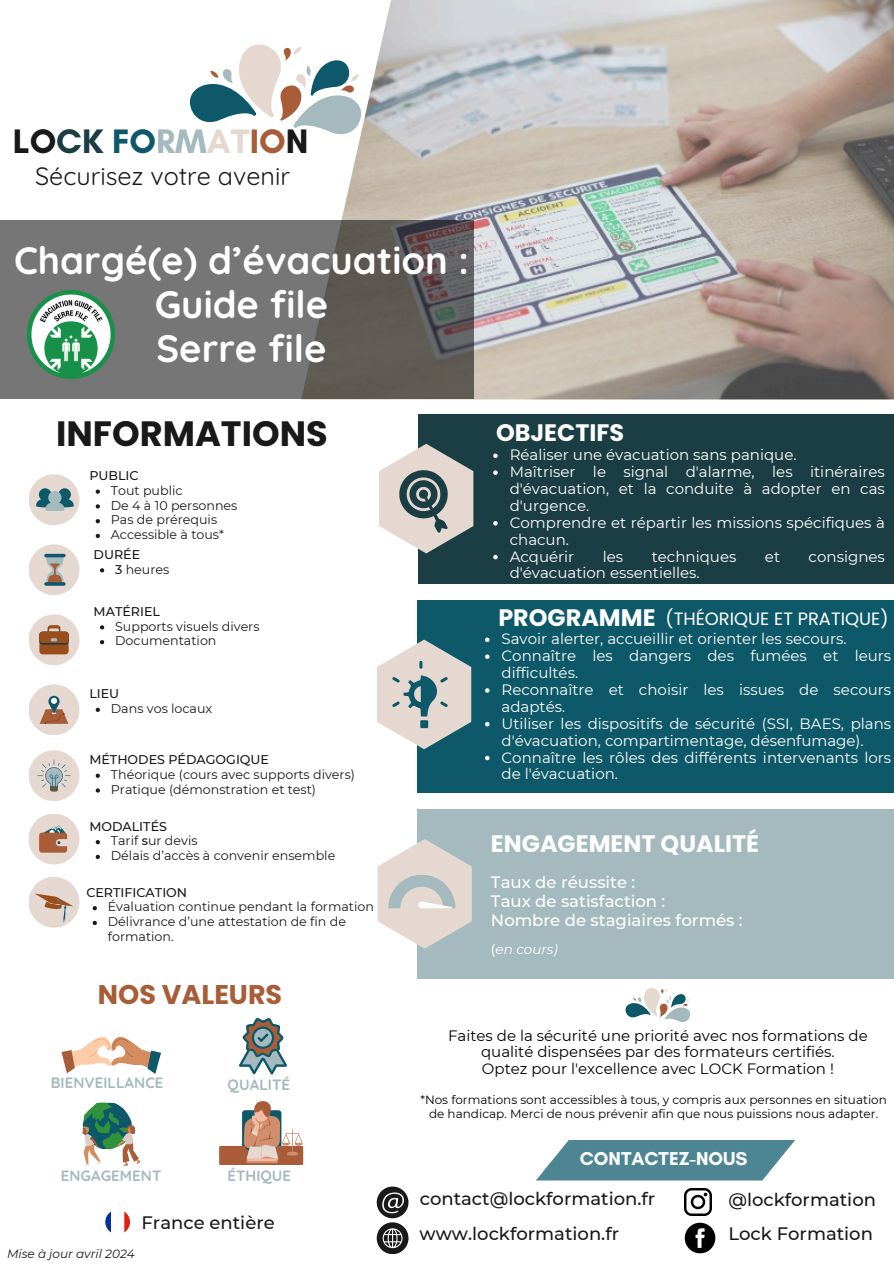
<style>
.page{position:relative;width:894px;height:1264px;background:#fff}
.page>*{position:absolute;margin:0;border:0;box-sizing:border-box;transform-origin:0 0}
.t1{font:700 38.1px/43.8px "Quicksand";color:#fff;text-align:center}
.t2{font:700 35.1px "Poppins";color:#191919}
.t3{font:700 34.65px "Glacial Indifference";color:#191919}
.t4{font:700 27px "Poppins";color:#a85c37}
.t5{font:25.05px "Quicksand";color:#191919}
.t6{font:700 23.85px "Poppins";color:#fff}
.t7{font:700 19.05px "Glacial Indifference";color:#fff}
.t8{font:500 18px "Montserrat";color:#191919}
.t9{font:17.85px "Poppins";color:#fff}
.t10{font:500 16.5px "Montserrat";color:#fff}
.t11{font:15px/16.8px "Montserrat";color:#fff}
.t12{font:15px/16.8px "Montserrat";color:#000;text-align:center}
.t13{font:700 15px "Quicksand";letter-spacing:.005em;color:#a5babe}
.t14{font:italic 13.5px "Montserrat";color:#fffdff}
.t15{font:12.6px/14.7px "Montserrat";color:#191919}
.t16{font:500 12.6px "Montserrat";color:#191919}
.t17{font:12px/14px "Montserrat";color:#000;text-align:center}
.t18{font:italic 12px "Montserrat";color:#191919}
.s1{color:#1b3e45}
.s2{color:#0d596a}
.s3{color:#a5babe}
.s4{color:#e4d8d1}
.s5{color:#a85c37}
.s6{font-weight:500}
.s7{font-weight:500;font-style:normal}
</style>
<div class="page">
<div style="left:417px;top:600px;width:476px;height:192px;background:#0d596a"></div>
<div style="left:417px;top:809px;width:476px;height:169px;background:#a5babe"></div>
<img style="left:301px;top:0;width:592px;height:399px">
<svg style="left:0;top:220px;width:473px;height:178px;background:#6d6b6a"></svg>
<svg style="left:377px;top:639px;width:94px;height:110px"></svg>
<div style="left:418px;top:414px;width:475px;height:169px;background:#1b3e45"></div>
<svg style="left:377px;top:839px;width:94px;height:109px"></svg>
<svg style="left:379px;top:444px;width:94px;height:109px"></svg>
<svg style="left:536px;top:1140px;width:259px;height:40px;background:#64949f"></svg>
<div style="left:29px;top:474px;width:50px;height:51px;background:#e4d8d1;border-radius:50%"></div>
<svg style="left:36px;top:488px;width:37px;height:23px"></svg>
<div style="left:29px;top:544px;width:50px;height:51px;background:#e4d8d1;border-radius:50%"></div>
<svg style="left:46px;top:557px;width:18px;height:25px"></svg>
<hr style="left:44px;top:582px;width:22px;height:3px;background:#0d596a;border-radius:2px">
<hr style="left:44px;top:554px;width:22px;height:3px;background:#0d596a;border-radius:2px">
<div style="left:29px;top:684px;width:50px;height:51px;background:#e4d8d1;border-radius:50%"></div>
<svg style="left:40px;top:695px;width:28px;height:29px"></svg>
<div style="left:29px;top:614px;width:50px;height:51px;background:#e4d8d1;border-radius:50%"></div>
<svg style="left:39px;top:625px;width:30px;height:29px"></svg>
<div style="left:29px;top:813px;width:50px;height:51px;background:#e4d8d1;border-radius:50%"></div>
<svg style="left:45px;top:825px;width:20px;height:7px"></svg>
<div style="left:39px;top:832px;width:28px;height:20px;background:#a85c37;border-radius:3px"></div>
<svg style="left:56px;top:839px;width:11px;height:7px"></svg>
<svg style="left:61px;top:1037px;width:100px;height:37px"></svg>
<svg style="left:219px;top:1101px;width:84px;height:63px"></svg>
<svg style="left:239px;top:1018px;width:48px;height:56px"></svg>
<svg style="left:82px;top:1102px;width:58px;height:63px"></svg>
<div style="left:29px;top:750px;width:50px;height:51px;background:#e4d8d1;border-radius:50%"></div>
<svg style="left:37px;top:759px;width:33px;height:32px"></svg>
<div style="left:29px;top:876px;width:50px;height:51px;background:#e4d8d1;border-radius:50%"></div>
<svg style="left:34px;top:893px;width:39px;height:29px"></svg>
<img style="left:621px;top:978px;width:72px;height:44px">
<svg style="left:100px;top:625px;width:4px;height:4px"></svg>
<svg style="left:100px;top:640px;width:4px;height:4px"></svg>
<svg style="left:485px;top:637px;width:4px;height:5px"></svg>
<svg style="left:485px;top:654px;width:4px;height:5px"></svg>
<svg style="left:485px;top:688px;width:4px;height:4px"></svg>
<svg style="left:485px;top:722px;width:4px;height:4px"></svg>
<svg style="left:485px;top:755px;width:4px;height:5px"></svg>
<svg style="left:493px;top:453px;width:4px;height:5px"></svg>
<svg style="left:493px;top:470px;width:4px;height:5px"></svg>
<svg style="left:493px;top:521px;width:4px;height:4px"></svg>
<svg style="left:493px;top:555px;width:4px;height:4px"></svg>
<svg style="left:96px;top:707px;width:4px;height:5px"></svg>
<svg style="left:96px;top:489px;width:4px;height:5px"></svg>
<svg style="left:96px;top:504px;width:4px;height:4px"></svg>
<svg style="left:96px;top:519px;width:4px;height:4px"></svg>
<svg style="left:96px;top:534px;width:4px;height:4px"></svg>
<svg style="left:93px;top:906px;width:4px;height:4px"></svg>
<svg style="left:93px;top:920px;width:4px;height:5px"></svg>
<svg style="left:100px;top:568px;width:4px;height:4px"></svg>
<svg style="left:96px;top:773px;width:4px;height:4px"></svg>
<svg style="left:96px;top:788px;width:4px;height:4px"></svg>
<svg style="left:96px;top:840px;width:4px;height:4px"></svg>
<svg style="left:96px;top:854px;width:4px;height:5px"></svg>
<img style="left:27px;top:291px;width:88px;height:88px">
<svg style="left:190px;top:42px;width:171px;height:92px"></svg>
<svg style="left:376px;top:1186px;width:32px;height:67px"></svg>
<svg style="left:105px;top:1211px;width:25px;height:22px"></svg>
<img style="left:684px;top:1188px;width:27px;height:27px">
<img style="left:684px;top:1222px;width:32px;height:32px">
<p class="t3" style="left:13px;top:120px;width:297px">LO<span class="s1">CK</span> <span class="s2">FO</span><span class="s3">RM</span><span class="s4">AT</span><span class="s5">IO</span>N</p>
<p class="t5" style="left:35px;top:160px;width:256px">Sécurisez votre avenir</p>
<p class="t1" style="left:14px;top:238px;width:456px">Chargé(e) d’évacuation :<br>Guide file<br>Serre file</p>
<h5 class="t2" style="left:56px;top:409px;width:273px">INFORMATIONS</h5>
<p class="t16" style="left:89px;top:468px;width:51px">PUBLIC</p>
<p class="t15" style="left:111px;top:483px;width:73px">Tout public</p>
<p class="t15" style="left:111px;top:497px;width:128px">De 4 à 10 personnes</p>
<p class="t15" style="left:111px;top:512px;width:108px">Pas de prérequis</p>
<p class="t15" style="left:111px;top:527px;width:115px">Accessible à tous*</p>
<p class="t16" style="left:94px;top:546px;width:48px">DURÉE</p>
<p class="t15" style="left:115px;top:561px;width:56px"><span class="s6">3</span> heures</p>
<p class="t6" style="left:496px;top:415px;width:130px">OBJECTIFS</p>
<p class="t11" style="left:509px;top:446px;width:288px">Réaliser une évacuation sans panique.</p>
<p class="t11" style="left:509px;top:463px;width:376px;text-align:justify">Maîtriser le signal d'alarme, les itinéraires d'évacuation, et la conduite à adopter en cas d'urgence.</p>
<p class="t11" style="left:509px;top:514px;width:376px">Comprendre et répartir les missions spécifiques à chacun.</p>
<h5 class="t11" style="left:509px;top:548px;width:66px">Acquérir</h5>
<h5 class="t11" style="left:602px;top:548px;width:22px">les</h5>
<h5 class="t11" style="left:651px;top:548px;width:86px">techniques</h5>
<h5 class="t11" style="left:764px;top:548px;width:17px">et</h5>
<h5 class="t11" style="left:808px;top:548px;width:78px">consignes</h5>
<h5 class="t11" style="left:509px;top:564px;width:191px">d'évacuation essentielles.</h5>
<h1 class="t16" style="left:94px;top:603px;width:68px">MATÉRIEL</h1>
<p class="t15" style="left:115px;top:618px;width:146px">Supports visuels divers</p>
<p class="t15" style="left:115px;top:633px;width:103px">Documentation</p>
<p class="t11" style="left:501px;top:630px;width:346px">Savoir alerter, accueillir et orienter les secours.</p>
<p class="t11" style="left:501px;top:647px;width:391px">Connaître les dangers des fumées et leurs difficultés.</p>
<p class="t11" style="left:501px;top:681px;width:391px">Reconnaître et choisir les issues de secours adaptés.</p>
<p class="t11" style="left:501px;top:715px;width:391px">Utiliser les dispositifs de sécurité (SSI, BAES, plans d'évacuation, compartimentage, désenfumage).</p>
<p class="t11" style="left:501px;top:748px;width:391px">Connaître les rôles des différents intervenants lors de l'évacuation.</p>
<p class="t9" style="left:665px;top:606px;width:224px">(THÉORIQUE ET PRATIQUE)</p>
<p class="t6" style="left:498px;top:600px;width:159px">PROGRAMME</p>
<p class="t16" style="left:89px;top:686px;width:31px">LIEU</p>
<p class="t15" style="left:111px;top:701px;width:103px">Dans vos locaux</p>
<p class="t16" style="left:89px;top:752px;width:181px">MÉTHODES PÉDAGOGIQUE</p>
<p class="t15" style="left:111px;top:767px;width:245px">Théorique (cours avec supports divers)</p>
<p class="t15" style="left:111px;top:781px;width:207px">Pratique (démonstration et test)</p>
<p class="t16" style="left:89px;top:818px;width:79px">MODALITÉS</p>
<p class="t15" style="left:111px;top:833px;width:88px">Tarif <span class="s6">s</span>ur devis</p>
<p class="t15" style="left:111px;top:848px;width:226px">Délais d’accès à convenir ensemble</p>
<h6 class="t6" style="left:491px;top:826px;width:269px">ENGAGEMENT QUALITÉ</h6>
<p class="t10" style="left:491px;top:872px;width:146px">Taux de réussite :</p>
<p class="t10" style="left:491px;top:891px;width:176px">Taux de satisfaction :</p>
<p class="t10" style="left:491px;top:910px;width:253px">Nombre de stagiaires formés :</p>
<p class="t16" style="left:86px;top:884px;width:102px">CERTIFICATION</p>
<p class="t15" style="left:108px;top:899px;width:267px">Évaluation continue pendant la formation</p>
<p class="t15" style="left:108px;top:914px;width:240px">Délivrance d’une attestation de fin de formation.</p>
<p class="t4" style="left:98px;top:975px;width:186px">NOS VALEURS</p>
<p class="t13" style="left:51px;top:1073px;width:114px">BIENVEILLANCE</p>
<p class="t13" style="left:61px;top:1165px;width:102px">ENGAGEMENT</p>
<h4 class="t13" style="left:227px;top:1074px;width:64px">QUALITÉ</h4>
<h1 class="t13" style="left:227px;top:1165px;width:65px">ÉTHIQUE</h1>
<p class="t18" style="left:7px;top:1246px;width:129px">Mise à jour avril 2024</p>
<p class="t8" style="left:141px;top:1211px;width:135px">France entière</p>
<p class="t14" style="left:491px;top:940px;width:68px"><span class="s7">(</span>en cours)</p>
<p class="t12" style="left:448px;top:1026px;width:421px">Faites de la sécurité une priorité avec nos formations de qualité dispensées par des formateurs certifiés.</p>
<p class="t12" style="left:482px;top:1060px;width:353px">Optez pour l'excellence avec LOCK Formation !</p>
<h5 class="t17" style="left:420px;top:1092px;width:468px">*Nos formations sont accessibles à tous, y compris aux personnes en situation de handicap. Merci de nous prévenir afin que nous puissions nous adapter.</h5>
<p class="t7" style="left:579px;top:1146px;width:169px">CONTACTEZ-NOUS</p>
<p class="t8" style="left:419px;top:1187px;width:237px">contact@lockformation.fr</p>
<h3 class="t8" style="left:419px;top:1222px;width:201px">www.lockformation.fr</h3>
<p class="t8" style="left:728px;top:1188px;width:149px">@lockformation</p>
<p class="t8" style="left:728px;top:1222px;width:146px">Lock Formation</p>
</div>
